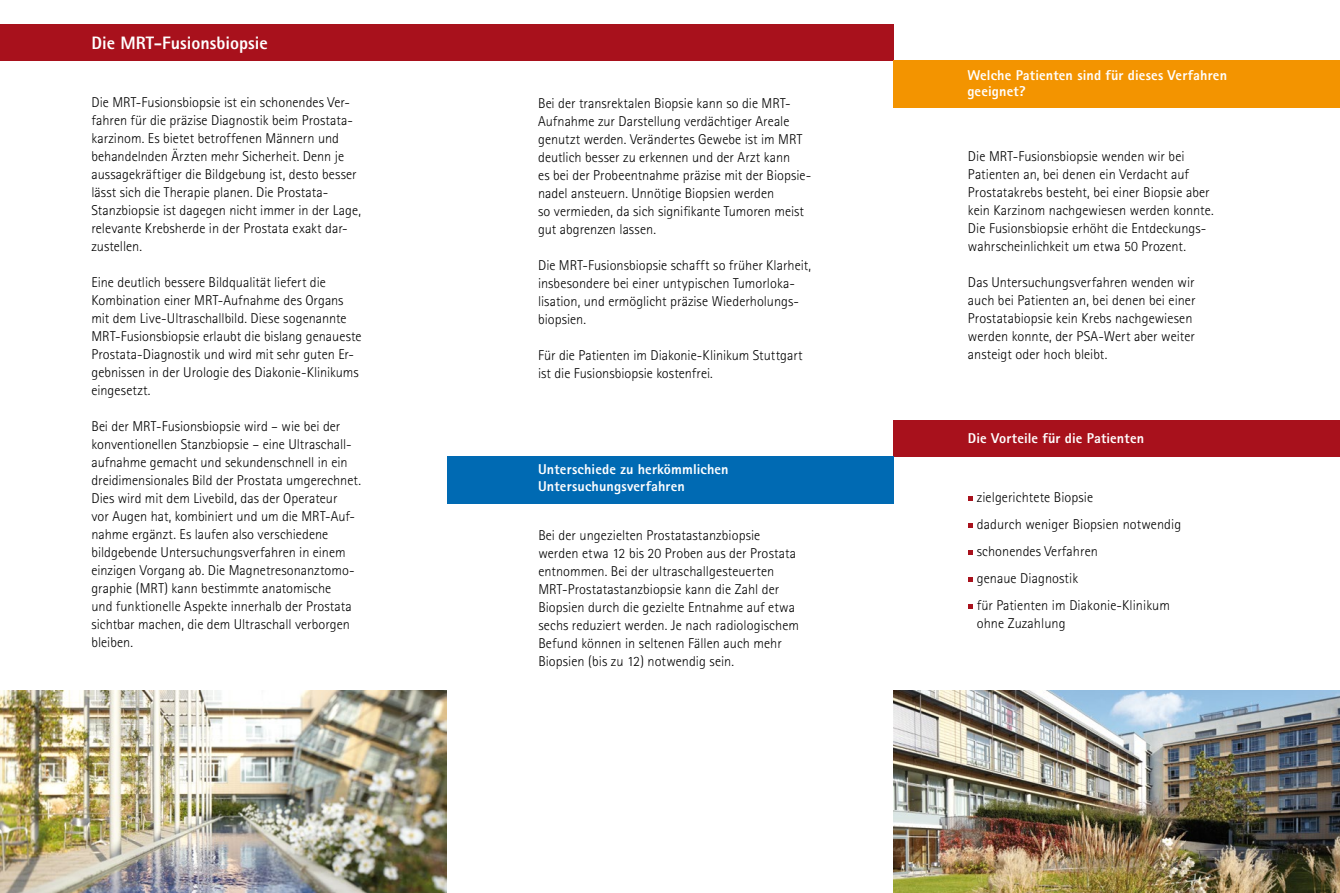
<style>
.page{position:relative;width:1340px;height:893px;background:#fff}
.page>*{position:absolute;margin:0;border:0;box-sizing:border-box;transform-origin:0 0}
.t1{font:800 18px "Rotis Sans Serif";color:#fff}
.t2{font:300 14.25px/18px "Rotis Sans Serif";color:#000}
.t3{font:800 14.25px/16.5px "Rotis Sans Serif";letter-spacing:.01em;color:#fff}
</style>
<div class="page">
<div style="left:0;top:25px;width:893px;height:36px;background:#a8111c"></div>
<div style="left:893px;top:421px;width:446px;height:36px;background:#a8111c"></div>
<div style="left:446px;top:457px;width:447px;height:47px;background:#006ab3"></div>
<div style="left:893px;top:61px;width:446px;height:47px;background:#f39400"></div>
<img style="left:893px;top:691px;width:446px;height:202px">
<img style="left:0;top:691px;width:446px;height:202px">
<svg style="left:968px;top:496px;width:4px;height:5px"></svg>
<svg style="left:968px;top:523px;width:4px;height:5px"></svg>
<svg style="left:968px;top:550px;width:4px;height:5px"></svg>
<svg style="left:968px;top:577px;width:4px;height:5px"></svg>
<svg style="left:968px;top:604px;width:4px;height:5px"></svg>
<p class="t1" style="left:91px;top:32px;width:178px">Die MRT-Fusionsbiopsie</p>
<p class="t2" style="left:91px;top:94px;width:271px">Die MRT-Fusionsbiopsie ist ein schonendes Ver&shy;fahren für die präzise Diagnostik beim Prostata&shy;karzinom. Es bietet betroffenen Männern und behandelnden Ärzten mehr Sicherheit. Denn je aussagekräftiger die Bildgebung ist, desto besser lässt sich die Therapie planen. Die Prostata-Stanzbiopsie ist dagegen nicht immer in der Lage, relevante Krebsherde in der Prostata exakt dar&shy;zustellen.</p>
<p class="t2" style="left:91px;top:274px;width:272px">Eine deutlich bessere Bildqualität liefert die Kombination einer MRT-Aufnahme des Organs mit dem Live-Ultraschallbild. Diese sogenannte MRT-Fusionsbiopsie erlaubt die bislang genaueste Prostata-Diagnostik und wird mit sehr guten Er&shy;gebnissen in der Urologie des Diakonie-Klinikums eingesetzt.</p>
<p class="t2" style="left:91px;top:418px;width:271px">Bei der MRT-Fusionsbiopsie wird – wie bei der konventionellen Stanzbiopsie – eine Ultraschall&shy;aufnahme gemacht und sekundenschnell in ein dreidimensionales Bild der Prostata umgerechnet.<br>Dies wird mit dem Livebild, das der Operateur<br>vor Augen hat, kombiniert und um die MRT-Auf&shy;nahme ergänzt. Es laufen also verschiedene bildgebende Untersuchungsverfahren in einem einzigen Vorgang ab. Die Magnetresonanztomo&shy;graphie (MRT) kann bestimmte anatomische<br>und funktionelle Aspekte innerhalb der Prostata sichtbar machen, die dem Ultraschall verborgen bleiben.</p>
<p class="t2" style="left:538px;top:94px;width:274px">Bei der transrektalen Biopsie kann so die MRT-Aufnahme zur Darstellung verdächtiger Areale genutzt werden. Verändertes Gewebe ist im MRT deutlich besser zu erkennen und der Arzt kann<br>es bei der Probeentnahme präzise mit der Biopsie&shy;nadel ansteuern. Unnötige Biopsien werden<br>so vermieden, da sich signifikante Tumoren meist gut abgrenzen lassen.</p>
<p class="t2" style="left:538px;top:256px;width:274px">Die MRT-Fusionsbiopsie schafft so früher Klarheit, insbesondere bei einer untypischen Tumorloka&shy;lisation, und ermöglicht präzise Wiederholungs&shy;biopsien.</p>
<p class="t2" style="left:538px;top:346px;width:266px">Für die Patienten im Diakonie-Klinikum Stuttgart ist die Fusionsbiopsie kostenfrei.</p>
<p class="t3" style="left:538px;top:461px;width:192px">Unterschiede zu herkömmlichen<br>Untersuchungsverfahren</p>
<p class="t2" style="left:538px;top:526px;width:262px">Bei der ungezielten Prostatastanzbiopsie werden etwa 12 bis 20 Proben aus der Prostata entnommen. Bei der ultraschallgesteuerten MRT-Prostatastanzbiopsie kann die Zahl der Biopsien durch die gezielte Entnahme auf etwa sechs reduziert werden. Je nach radiologischem Befund können in seltenen Fällen auch mehr Biopsien (bis zu 12) notwendig sein.</p>
<p class="t3" style="left:967px;top:66px;width:261px">Welche Patienten sind für dieses Verfahren geeignet?</p>
<p class="t2" style="left:968px;top:148px;width:247px">Die MRT-Fusionsbiopsie wenden wir bei Patienten an, bei denen ein Verdacht auf Prostatakrebs besteht, bei einer Biopsie aber kein Karzinom nachgewiesen werden konnte.<br>Die Fusionsbiopsie erhöht die Entdeckungs&shy;wahrscheinlichkeit um etwa 50 Prozent.</p>
<p class="t2" style="left:968px;top:274px;width:229px">Das Untersuchungsverfahren wenden wir auch bei Patienten an, bei denen bei einer Prostatabiopsie kein Krebs nachgewiesen werden konnte, der PSA-Wert aber weiter ansteigt oder hoch bleibt.</p>
<p class="t3" style="left:967px;top:429px;width:178px">Die Vorteile für die Patienten</p>
<p class="t2" style="left:976px;top:484px;width:206px;line-height:27px">zielgerichtete Biopsie<br>dadurch weniger Biopsien notwendig schonendes Verfahren<br>genaue Diagnostik<br>für Patienten im Diakonie-Klinikum</p>
<p class="t2" style="left:976px;top:614px;width:90px">ohne Zuzahlung</p>
</div>
